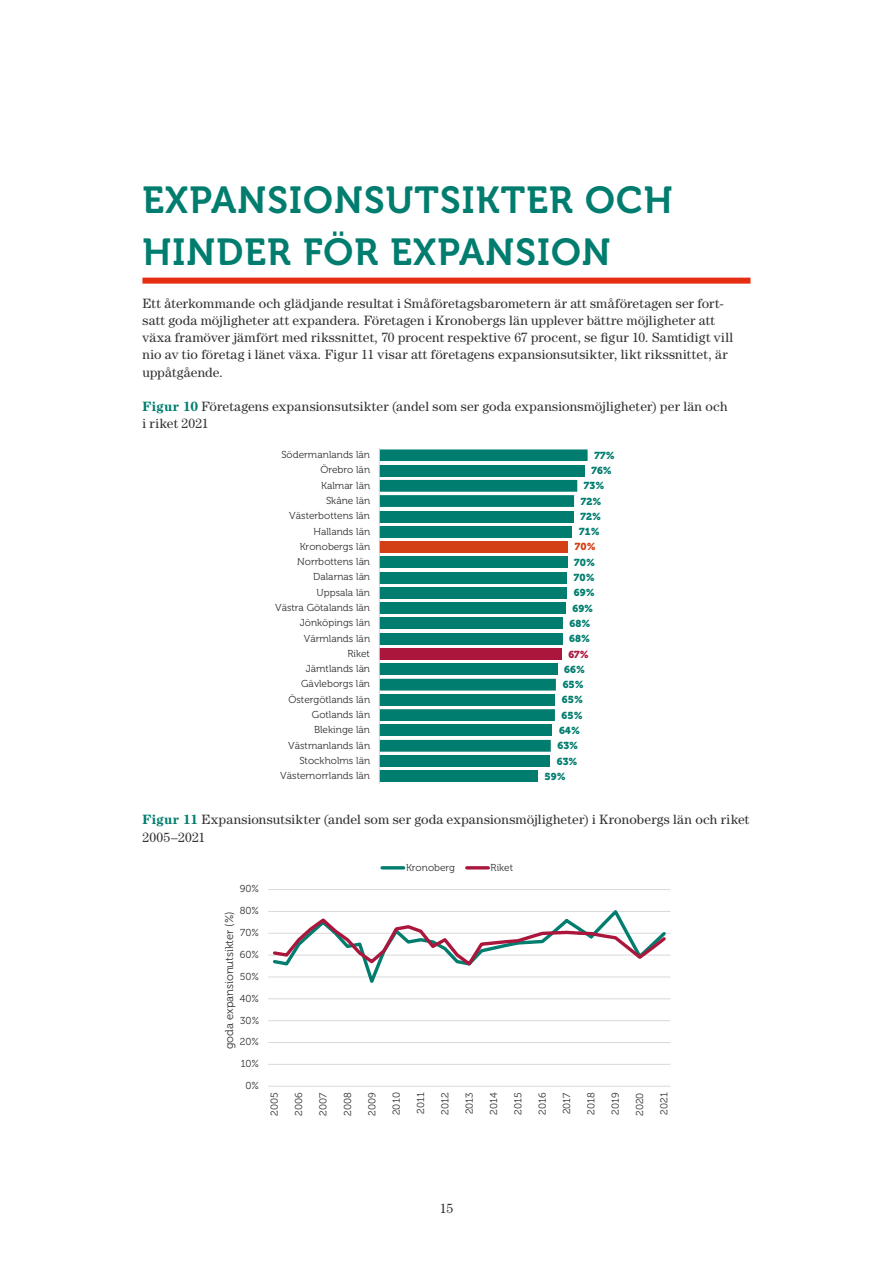
<style>
.page{position:relative;width:893px;height:1263px;background:#fff}
.page>*{position:absolute;margin:0;border:0;box-sizing:border-box;transform-origin:0 0}
.t1{font:37.5px/51.8px "Museo 700";letter-spacing:.03em;color:#007d6e}
.t2{font:13.5px/17.2px "Century Std";letter-spacing:.01em;color:#333}
.t3{font:11.25px "Museo 300";color:#333233}
.t4{font:10.05px/15.3px "Museo 300";color:#333233;text-align:right}
.t5{font:10.05px/15.3px "Museo 900";letter-spacing:.005em;color:#007d6f;text-align:center}
.t6{font:10.05px "Museo 900";color:#d44016}
.t7{font:10.05px "Museo 900";color:#aa163c}
.s1{font-weight:700;color:#007d6e}
</style>
<div class="page">
<div style="left:142px;top:278px;width:608px;height:6px;background:#e52d12"></div>
<div style="left:379px;top:755px;width:171px;height:12px;background:#007d6f"></div>
<div style="left:379px;top:770px;width:159px;height:12px;background:#007d6f"></div>
<svg style="left:380px;top:449px;width:208px;height:303px;fill:#007d6f"></svg>
<hr style="left:379px;top:448px;width:1px;height:336px;background:#d9d9d9">
<hr style="left:268px;top:1064px;width:402px;height:1px;background:#d9d9d9">
<hr style="left:268px;top:1042px;width:402px;height:1px;background:#d9d9d9">
<hr style="left:268px;top:1020px;width:402px;height:1px;background:#d9d9d9">
<hr style="left:268px;top:998px;width:402px;height:1px;background:#d9d9d9">
<hr style="left:268px;top:977px;width:402px;height:1px;background:#d9d9d9">
<hr style="left:268px;top:955px;width:402px;height:1px;background:#d9d9d9">
<hr style="left:268px;top:933px;width:402px;height:1px;background:#d9d9d9">
<hr style="left:268px;top:911px;width:402px;height:1px;background:#d9d9d9">
<hr style="left:268px;top:889px;width:402px;height:1px;background:#d9d9d9">
<hr style="left:268px;top:1086px;width:402px;height:1px;background:#d9d9d9">
<svg style="left:271px;top:910px;width:398px;height:73px"></svg>
<hr style="left:382px;top:866px;width:22px;height:3px;background:#007d6f">
<hr style="left:467px;top:866px;width:21px;height:3px;background:#aa163c">
<h1 class="t1" style="left:142px;top:175px;width:532px">EXPANSIONSUTSIKTER OCH<br>HINDER FÖR EXPANSION</h1>
<p class="t2" style="left:142px;top:294px;width:592px">Ett återkommande och glädjande resultat i Småföretagsbarometern är att småföretagen ser fort&shy;satt goda möjligheter att expandera. Företagen i Kronobergs län upplever bättre möjligheter att växa framöver jämfört med rikssnittet, 70 procent respektive 67 procent, se figur 10. Samtidigt vill nio av tio företag i länet växa. Figur 11 visar att företagens expansionsutsikter, likt rikssnittet, är uppåtgående.</p>
<p class="t2" style="left:142px;top:397px;width:587px"><span class="s1">Figur 10</span> Företagens expansionsutsikter (andel som ser goda expansionsmöjligheter) per län och i riket 2021</p>
<p class="t5" style="left:594px;top:448px;width:22px">77%</p>
<p class="t5" style="left:591px;top:463px;width:22px">76%</p>
<p class="t5" style="left:584px;top:478px;width:22px">73%</p>
<p class="t5" style="left:581px;top:493px;width:22px">72%</p>
<p class="t5" style="left:580px;top:509px;width:22px">72%</p>
<p class="t5" style="left:579px;top:524px;width:22px">71%</p>
<p class="t6" style="left:575px;top:541px;width:22px">70%</p>
<p class="t5" style="left:569px;top:555px;width:27px">70%<br>70%<br>69%<br>69%<br>68%<br>68%</p>
<p class="t7" style="left:568px;top:648px;width:22px">67%</p>
<p class="t5" style="left:564px;top:662px;width:22px">66%</p>
<p class="t5" style="left:563px;top:677px;width:23px">65%</p>
<p class="t5" style="left:562px;top:692px;width:23px">65%</p>
<p class="t5" style="left:562px;top:707px;width:23px">65%</p>
<p class="t5" style="left:559px;top:723px;width:23px">64%</p>
<p class="t5" style="left:557px;top:738px;width:22px">63%</p>
<p class="t5" style="left:557px;top:753px;width:22px">63%</p>
<p class="t5" style="left:545px;top:769px;width:23px">59%</p>
<p class="t4" style="left:275px;top:447px;width:97px">Södermanlands län<br>Örebro län<br>Kalmar län<br>Skåne län<br>Västerbottens län<br>Hallands län<br>Kronobergs län<br>Norrbottens län<br>Dalarnas län<br>Uppsala län<br>Västra Götalands län<br>Jönköpings län<br>Värmlands län<br>Riket<br>Jämtlands län<br>Gävleborgs län<br>Östergötlands län<br>Gotlands län<br>Blekinge län<br>Västmanlands län<br>Stockholms län<br>Västernorrlands län</p>
<p class="t2" style="left:142px;top:811px;width:608px"><span class="s1">Figur 11</span> Expansionsutsikter (andel som ser goda expansionsmöjligheter) i Kronobergs län och riket<br>2005–2021</p>
<p class="t4" style="left:240px;top:881px;width:21px">90%</p>
<p class="t4" style="left:240px;top:903px;width:21px">80%</p>
<p class="t3" style="left:223px;top:1049px;width:139px;rotate:-90deg">goda expansionutsikter (%)</p>
<p class="t4" style="left:240px;top:925px;width:20px">70%</p>
<p class="t4" style="left:240px;top:947px;width:21px">60%</p>
<p class="t4" style="left:240px;top:969px;width:21px">50%</p>
<p class="t4" style="left:240px;top:991px;width:21px">40%</p>
<p class="t4" style="left:240px;top:1013px;width:21px">30%</p>
<p class="t4" style="left:240px;top:1034px;width:21px">20%</p>
<p class="t4" style="left:241px;top:1056px;width:20px">10%</p>
<p class="t4" style="left:245px;top:1078px;width:15px">0%</p>
<p class="t4" style="left:406px;top:860px;width:51px">Kronoberg</p>
<p class="t4" style="left:491px;top:860px;width:24px">Riket</p>
<p class="t4" style="left:267px;top:1116px;width:25px;rotate:-90deg">2005</p>
<p class="t4" style="left:291px;top:1116px;width:25px;rotate:-90deg">2006</p>
<p class="t4" style="left:316px;top:1115px;width:25px;rotate:-90deg">2007</p>
<p class="t4" style="left:340px;top:1116px;width:25px;rotate:-90deg">2008</p>
<p class="t4" style="left:364px;top:1116px;width:25px;rotate:-90deg">2009</p>
<p class="t4" style="left:389px;top:1115px;width:24px;rotate:-90deg">2010</p>
<p class="t4" style="left:413px;top:1114px;width:23px;rotate:-90deg">2011</p>
<p class="t4" style="left:437px;top:1115px;width:24px;rotate:-90deg">2012</p>
<p class="t4" style="left:462px;top:1114px;width:23px;rotate:-90deg">2013</p>
<p class="t4" style="left:486px;top:1115px;width:24px;rotate:-90deg">2014</p>
<p class="t4" style="left:511px;top:1115px;width:24px;rotate:-90deg">2015</p>
<p class="t4" style="left:535px;top:1115px;width:24px;rotate:-90deg">2016</p>
<p class="t4" style="left:559px;top:1114px;width:23px;rotate:-90deg">2017</p>
<p class="t4" style="left:584px;top:1115px;width:24px;rotate:-90deg">2018</p>
<p class="t4" style="left:608px;top:1115px;width:24px;rotate:-90deg">2019</p>
<p class="t4" style="left:632px;top:1116px;width:25px;rotate:-90deg">2020</p>
<p class="t4" style="left:657px;top:1115px;width:24px;rotate:-90deg">2021</p>
<p class="t2" style="left:440px;top:1199px;width:15px">15</p>
</div>
